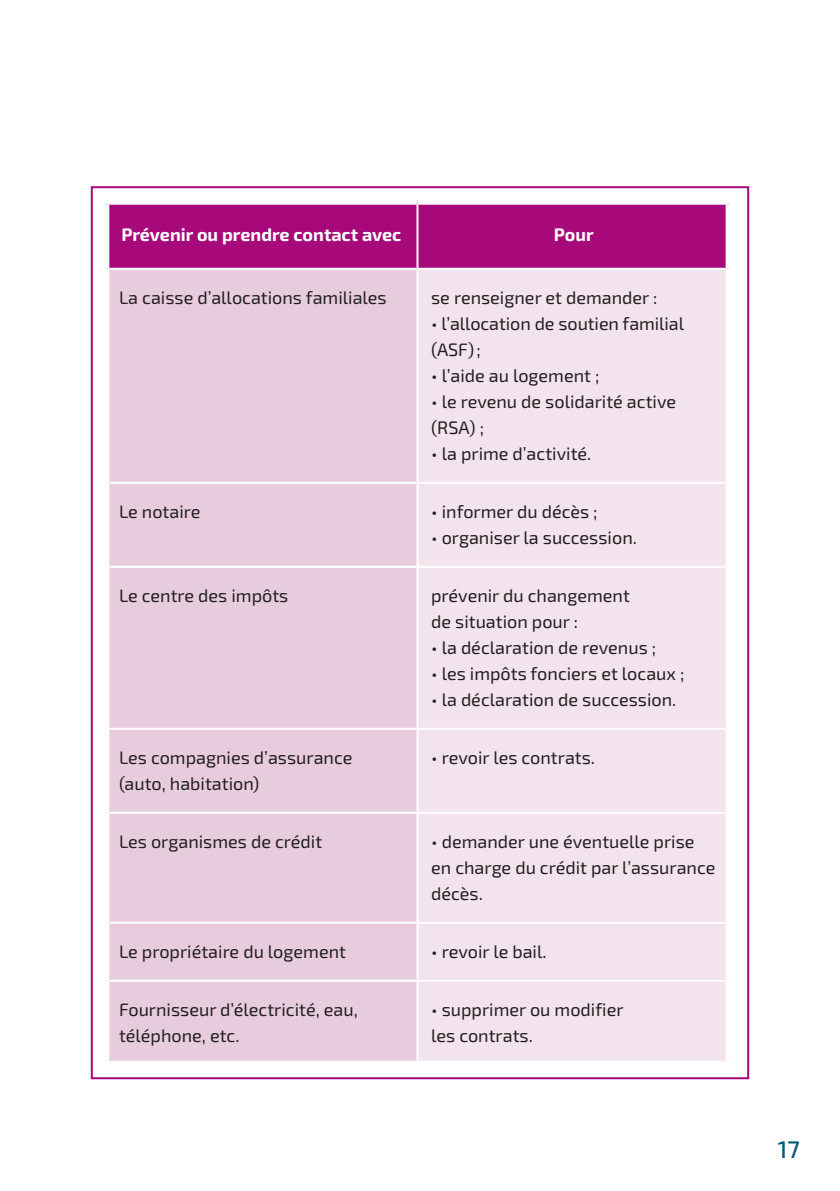
<style>
.page{position:relative;width:840px;height:1191px;background:#fff}
.page>*{position:absolute;margin:0;border:0;box-sizing:border-box;transform-origin:0 0}
.t1{font:500 24px "Exo 2";color:#005775}
.Tableau_TXT_Courant{font:18px/26px "Exo 2";color:#231f20}
.Tableau_Entete{font:700 18px "Exo 2";color:#fff}
</style>
<div class="page">
<div style="left:109px;top:205px;width:616px;height:63px;background:#a8097a"></div>
<div style="left:109px;top:270px;width:307px;height:790px;background:#e7ccde"></div>
<div style="left:418px;top:270px;width:307px;height:790px;background:#f2e3ed"></div>
<hr style="left:416px;top:205px;width:2px;height:63px;background:#fff">
<hr style="left:109px;top:482px;width:308px;height:2px;background:#fff">
<hr style="left:417px;top:482px;width:308px;height:2px;background:#fff">
<hr style="left:109px;top:566px;width:308px;height:2px;background:#fff">
<hr style="left:417px;top:566px;width:308px;height:2px;background:#fff">
<hr style="left:109px;top:728px;width:308px;height:2px;background:#fff">
<hr style="left:417px;top:728px;width:308px;height:2px;background:#fff">
<hr style="left:109px;top:811px;width:308px;height:2px;background:#fff">
<hr style="left:417px;top:811px;width:308px;height:2px;background:#fff">
<hr style="left:109px;top:921px;width:308px;height:2px;background:#fff">
<hr style="left:417px;top:921px;width:308px;height:2px;background:#fff">
<hr style="left:109px;top:979px;width:308px;height:2px;background:#fff">
<hr style="left:417px;top:979px;width:308px;height:2px;background:#fff">
<p class="Tableau_Entete" style="left:121px;top:224px;width:281px">Prévenir ou prendre contact avec</p>
<p class="Tableau_Entete" style="left:553px;top:224px;width:41px">Pour</p>
<p class="Tableau_TXT_Courant" style="left:119px;top:285px;width:269px">La caisse d’allocations familiales</p>
<p class="Tableau_TXT_Courant" style="left:431px;top:285px;width:227px">se renseigner et demander :</p>
<p class="Tableau_TXT_Courant" style="left:431px;top:311px;width:254px">• l’allocation de soutien familial (ASF);</p>
<p class="Tableau_TXT_Courant" style="left:431px;top:363px;width:170px">• l’aide au logement ;</p>
<p class="Tableau_TXT_Courant" style="left:431px;top:389px;width:246px">• le revenu de solidarité active (RSA) ;</p>
<p class="Tableau_TXT_Courant" style="left:431px;top:441px;width:162px">• la prime d’activité.</p>
<p class="Tableau_TXT_Courant" style="left:119px;top:499px;width:83px">Le notaire</p>
<p class="Tableau_TXT_Courant" style="left:431px;top:499px;width:168px">• informer du décès ;</p>
<p class="Tableau_TXT_Courant" style="left:431px;top:525px;width:207px">• organiser la succession.</p>
<p class="Tableau_TXT_Courant" style="left:119px;top:583px;width:171px">Le centre des impôts</p>
<p class="Tableau_TXT_Courant" style="left:431px;top:583px;width:200px">prévenir du changement de situation pour :</p>
<p class="Tableau_TXT_Courant" style="left:431px;top:635px;width:226px">• la déclaration de revenus ;</p>
<p class="Tableau_TXT_Courant" style="left:431px;top:661px;width:254px">• les impôts fonciers et locaux ;</p>
<p class="Tableau_TXT_Courant" style="left:431px;top:687px;width:246px">• la déclaration de succession.</p>
<p class="Tableau_TXT_Courant" style="left:119px;top:745px;width:235px">Les compagnies d’assurance (auto, habitation)</p>
<p class="Tableau_TXT_Courant" style="left:431px;top:745px;width:165px">• revoir les contrats.</p>
<p class="Tableau_TXT_Courant" style="left:119px;top:829px;width:204px">Les organismes de crédit</p>
<p class="Tableau_TXT_Courant" style="left:431px;top:829px;width:285px">• demander une éventuelle prise en charge du crédit par l’assurance décès.</p>
<p class="Tableau_TXT_Courant" style="left:119px;top:939px;width:228px">Le propriétaire du logement</p>
<p class="Tableau_TXT_Courant" style="left:431px;top:939px;width:117px">• revoir le bail.</p>
<p class="Tableau_TXT_Courant" style="left:119px;top:997px;width:240px">Fournisseur d’électricité, eau, téléphone, etc.</p>
<p class="Tableau_TXT_Courant" style="left:431px;top:997px;width:194px">• supprimer ou modifier les contrats.</p>
<h1 class="t1" style="left:777px;top:1135px;width:23px">17</h1>
</div>
